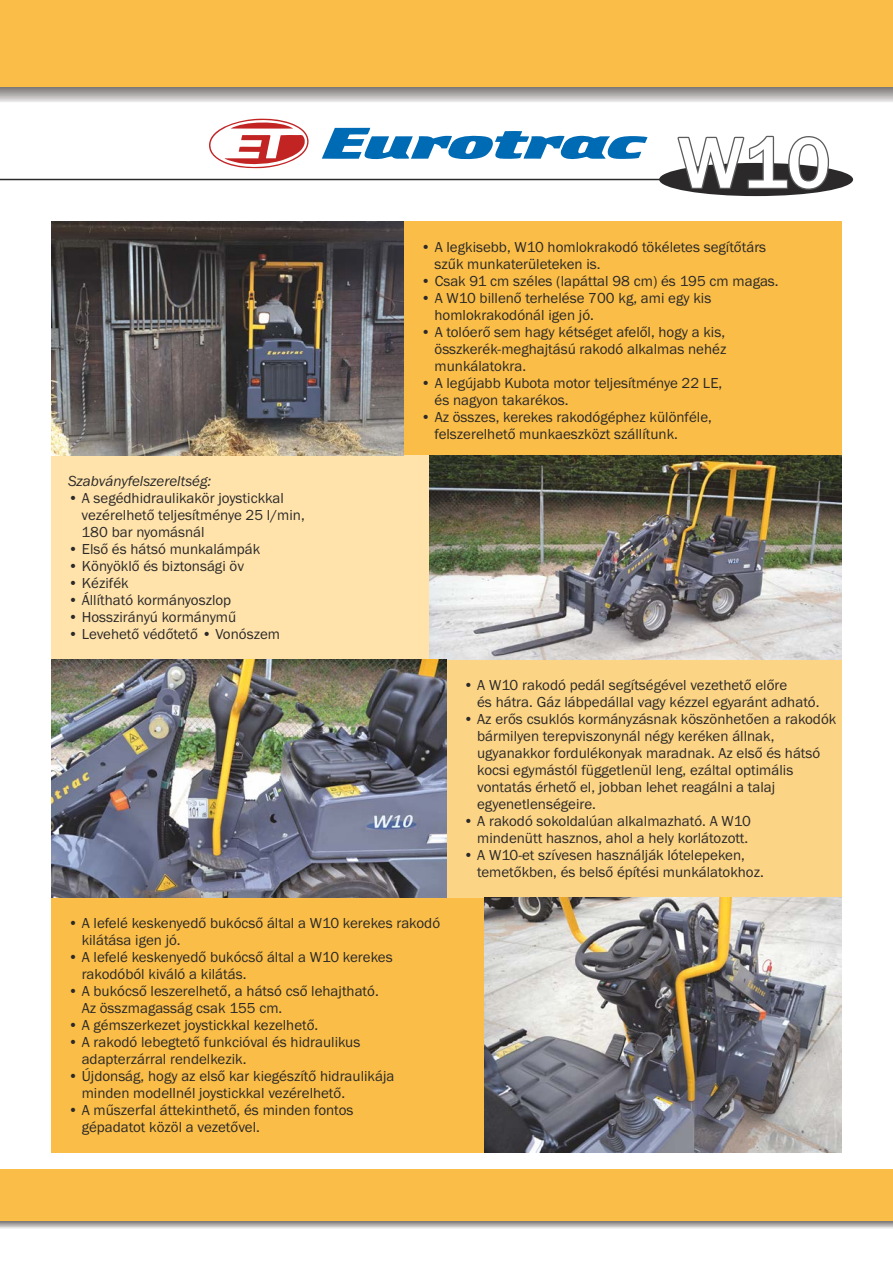
<style>
.page{position:relative;width:893px;height:1263px;background:#fff}
.page>*{position:absolute;margin:0;border:0;box-sizing:border-box;transform-origin:0 0}
.t1{font:500 74.4px "Franklin Gothic";color:#fff}
.t2{font:15px/17px "Franklin Gothic";color:#2b2929}
.t3{font:italic 15px "Franklin Gothic";color:#2b2929}
</style>
<div class="page">
<img style="left:0;top:1220px;width:893px;height:8px">
<div style="left:0;top:1169px;width:893px;height:51px;background:#fabd47"></div>
<hr style="left:0;top:179px;width:692px;height:1px;background:#2b2929">
<svg style="left:316px;top:127px;width:338px;height:54px"></svg>
<svg style="left:209px;top:118px;width:100px;height:51px"></svg>
<div style="left:659px;top:163px;width:194px;height:33px;background:#2b2929;border-radius:50%"></div>
<svg style="left:675px;top:135px;width:155px;height:56px"></svg>
<div style="left:51px;top:897px;width:434px;height:255px;background:#fabd47"></div>
<div style="left:446px;top:659px;width:396px;height:238px;background:#fcd485"></div>
<div style="left:404px;top:221px;width:438px;height:234px;background:#fabd47"></div>
<div style="left:51px;top:455px;width:378px;height:204px;background:#ffe3ab"></div>
<img style="left:51px;top:221px;width:353px;height:234px">
<img style="left:429px;top:455px;width:413px;height:204px">
<img style="left:51px;top:659px;width:395px;height:238px">
<img style="left:485px;top:897px;width:357px;height:255px">
<div style="left:0;top:0;width:893px;height:87px;background:#fabd47"></div>
<h1 class="t1" style="left:678px;top:136px;width:154px">W10</h1>
<p class="t3" style="left:68px;top:475px;width:145px">Szabványfelszereltség:</p>
<p class="t2" style="left:82px;top:490px;width:225px;text-indent:-14px">• A segédhidraulikakör joystickkal vezérelhető teljesítménye 25 l/min,<br>180 bar nyomásnál</p>
<p class="t2" style="left:68px;top:541px;width:194px">• Első és hátsó munkalámpák</p>
<p class="t2" style="left:68px;top:558px;width:178px">• Könyöklő és biztonsági öv</p>
<p class="t2" style="left:68px;top:575px;width:62px">• Kézifék</p>
<p class="t2" style="left:68px;top:592px;width:165px">• Állítható kormányoszlop</p>
<p class="t2" style="left:68px;top:609px;width:170px">• Hosszirányú kormánymű</p>
<p class="t2" style="left:68px;top:627px;width:213px">• Levehető védőtető • Vonószem</p>
<p class="t2" style="left:435px;top:240px;width:333px;text-indent:-14px">• A legkisebb, W10 homlokrakodó tökéletes segítőtárs szűk munkaterületeken is.</p>
<p class="t2" style="left:421px;top:274px;width:359px">• Csak 91 cm széles (lapáttal 98 cm) és 195 cm magas.</p>
<p class="t2" style="left:435px;top:291px;width:278px;text-indent:-14px">• A W10 billenő terhelése 700 kg, ami egy kis homlokrakodónál igen jó.</p>
<p class="t2" style="left:435px;top:325px;width:293px;text-align:justify;text-indent:-14px">• A tolóerő sem hagy kétséget afelől, hogy a kis, összkerék-meghajtású rakodó alkalmas nehéz munkálatokra.</p>
<p class="t2" style="left:435px;top:376px;width:289px;text-indent:-14px">• A legújabb Kubota motor teljesítménye 22 LE, és nagyon takarékos.</p>
<p class="t2" style="left:435px;top:410px;width:279px;text-indent:-14px">• Az összes, kerekes rakodógéphez különféle, felszerelhető munkaeszközt szállítunk.</p>
<p class="t2" style="left:477px;top:678px;width:344px;text-indent:-14px">• A W10 rakodó pedál segítségével vezethető előre<br>és hátra. Gáz lábpedállal vagy kézzel egyaránt adható.</p>
<p class="t2" style="left:477px;top:712px;width:361px;text-indent:-14px">• Az erős csuklós kormányzásnak köszönhetően a rakodók bármilyen terepviszonynál négy keréken állnak, ugyanakkor fordulékonyak maradnak. Az első és hátsó kocsi egymástól függetlenül leng, ezáltal optimális vontatás érhető el, jobban lehet reagálni a talaj egyenetlenségeire.</p>
<p class="t2" style="left:464px;top:814px;width:289px;text-align:right">• A rakodó sokoldalúan alkalmazható. A W10 mindenütt hasznos, ahol a hely korlátozott.</p>
<p class="t2" style="left:477px;top:848px;width:288px;text-indent:-14px">• A W10-et szívesen használják lótelepeken, temetőkben, és belső építési munkálatokhoz.</p>
<p class="t2" style="left:82px;top:916px;width:360px;text-indent:-14px">• A lefelé keskenyedő bukócső által a W10 kerekes rakodó kilátása igen jó.</p>
<p class="t2" style="left:82px;top:950px;width:312px;text-indent:-14px">• A lefelé keskenyedő bukócső által a W10 kerekes rakodóból kiváló a kilátás.</p>
<p class="t2" style="left:82px;top:984px;width:299px;text-indent:-14px">• A bukócső leszerelhető, a hátsó cső lehajtható.<br>Az összmagasság csak 155 cm.</p>
<p class="t2" style="left:68px;top:1018px;width:252px">• A gémszerkezet joystickkal kezelhető.</p>
<p class="t2" style="left:82px;top:1035px;width:280px;text-indent:-14px">• A rakodó lebegtető funkcióval és hidraulikus adapterzárral rendelkezik.</p>
<p class="t2" style="left:82px;top:1069px;width:314px;text-indent:-14px">• Újdonság, hogy az első kar kiegészítő hidraulikája minden modellnél joystickkal vezérelhető.</p>
<p class="t2" style="left:82px;top:1103px;width:273px;text-indent:-14px">• A műszerfal áttekinthető, és minden fontos gépadatot közöl a vezetővel.</p>
</div>
